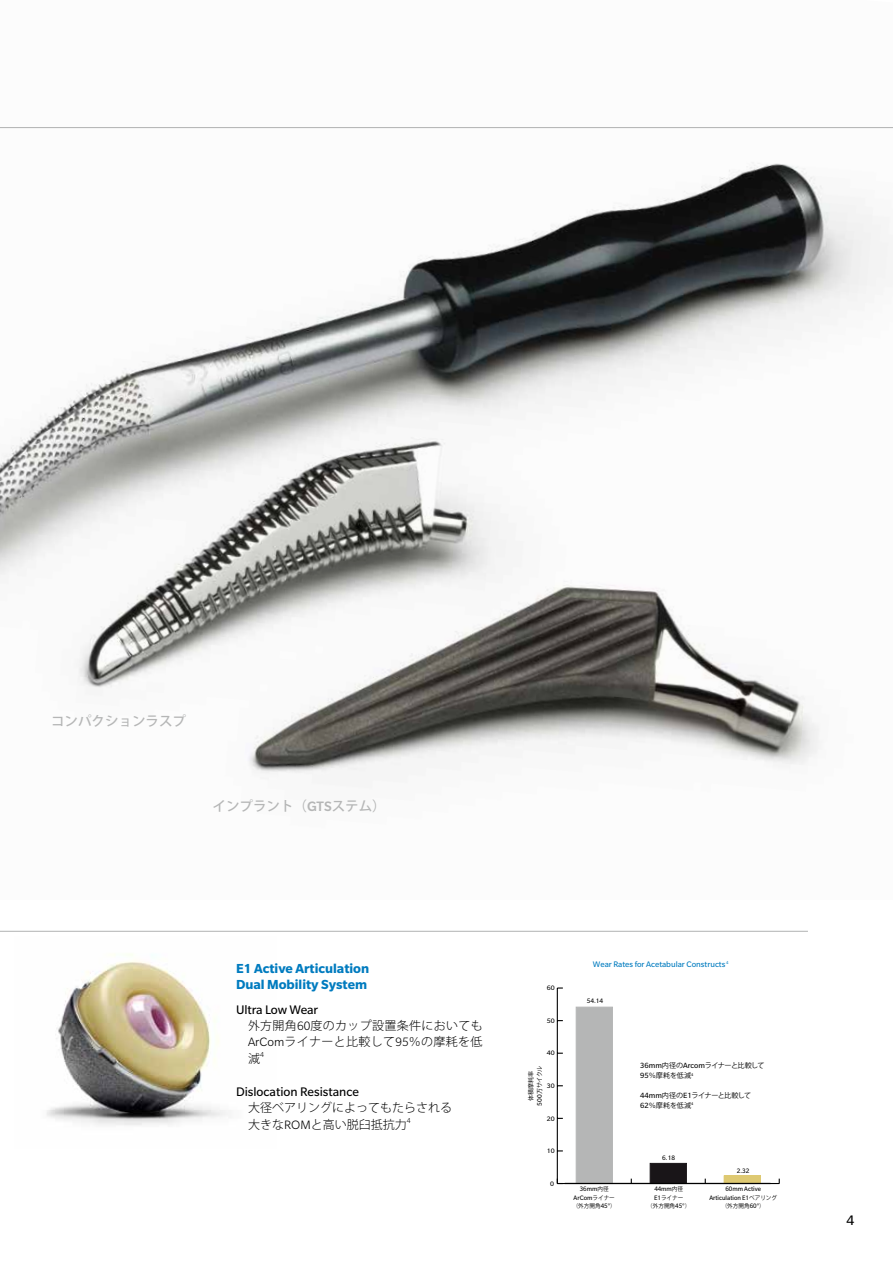
<style>
.page{position:relative;width:893px;height:1263px;background:#fff}
.page>*{position:absolute;margin:0;border:0;box-sizing:border-box;transform-origin:0 0}
.t1{font:15px "Slate Pro";color:#000}
.t2{font:700 14.25px/16.5px "Slate Pro";color:#007bbf}
.t3{font:13.5px "Slate Pro";color:#000}
.t4{font:500 13.5px "Koz Go Pro";color:#b5b6b6}
.t5{font:300 12px/16.5px "Koz Go Pro";letter-spacing:.025em;color:#000;text-align:justify}
.t6{font:300 12px/16.5px "Koz Go Pro";color:#000}
.t7{font:8.7px "Slate Pro";color:#007bbf}
.t8{font:300 7.65px "Slate Pro";color:#000}
.t9{font:7.05px/9.9px "Koz Go Pro Regular 90 msp RKSJ H";letter-spacing:-.03em;color:#000}
.t10{font:7.05px/8.4px "Slate Pro";color:#000;text-align:center;scale:.95 1}
.t11{font:7.05px "Slate Pro";color:#000;scale:1.08 1}
.t12{font:7.05px "Slate Pro";color:#000}
.t13{font:6px/8.6px "Koz Go Pro Regular 90 msp RKSJ H";color:#000;text-align:center}
.t14{font:5.85px/8.4px "Koz Go Pro Regular 90 msp RKSJ H";color:#000;text-align:center;scale:.95 1}
.s1{font-family:"Slate Pro";font-size:14.85px}
.s2{font-family:"Slate Pro";font-size:13.2px}
.s3{font-family:"Slate Pro";font-size:7.05px}
.s4{font-family:"Slate Pro";font-size:8.25px}
.s5{font-family:"Koz Go Pro Regular 90 msp RKSJ H";font-size:5.85px}
</style>
<div class="page">
<img style="left:0;top:128px;width:893px;height:647px">
<img style="left:46px;top:954px;width:182px;height:171px">
<hr style="left:557px;top:1183px;width:222px;height:1px;background:#000">
<hr style="left:557px;top:988px;width:1px;height:195px;background:#000">
<div style="left:576px;top:1007px;width:37px;height:177px;background:#b5b6b6"></div>
<div style="left:650px;top:1163px;width:37px;height:21px;background:#191518;border:1px solid #191518"></div>
<svg style="left:724px;top:1176px;width:37px;height:8px"></svg>
<hr style="left:565px;top:1183px;width:205px;height:1px;background:#000">
<hr style="left:0;top:127px;width:893px;height:1px;background:#b5b6b6">
<hr style="left:0;top:931px;width:808px;height:1px;background:#b5b6b6">
<h3 class="t4" style="left:51px;top:713px;width:136px">コンパクションラスプ</h3>
<h3 class="t4" style="left:213px;top:798px;width:175px">インプラント（<span class="s1">GTS</span>ステム）</h3>
<h2 class="t2" style="left:236px;top:960px;width:135px">E1 Active Articulation<br>Dual Mobility System</h2>
<h3 class="t3" style="left:236px;top:1002px;width:84px">Ultra Low Wear</h3>
<h3 class="t5" style="left:248px;top:1017px;width:236px">外方開角<span class="s2">60</span>度のカップ設置条件においても<span class="s2">ArCom</span>ライナーと比較して<span class="s2">95</span>％の摩耗を低減</h3>
<p class="t8" style="left:260px;top:1050px;width:5px">4</p>
<h3 class="t3" style="left:236px;top:1085px;width:124px">Dislocation Resistance</h3>
<h3 class="t6" style="left:248px;top:1099px;width:205px">大径ベアリングによってもたらされる大きな<span class="s2">ROM</span>と高い脱臼抵抗力</h3>
<p class="t8" style="left:407px;top:1116px;width:5px">4</p>
<p class="t11" style="left:547px;top:984px;width:9px">60</p>
<p class="t11" style="left:547px;top:1017px;width:9px">50</p>
<p class="t11" style="left:547px;top:1049px;width:9px">40</p>
<p class="t7" style="left:593px;top:959px;width:137px">Wear Rates for Acetabular Constructs <sup>4</sup></p>
<p class="t12" style="left:587px;top:997px;width:18px">54.14</p>
<p class="t13" style="left:527px;top:1105px;width:41px;rotate:-90deg">体積摩耗率<br><span class="s3">500</span>万サイクル</p>
<p class="t9" style="left:640px;top:1061px;width:126px"><span class="s4">36mm</span>内径の<span class="s4">Arcom</span>ライナーと比較して<br><span class="s4">95</span>％摩耗を低減<sup>4</sup></p>
<p class="t11" style="left:547px;top:1082px;width:9px">30</p>
<p class="t9" style="left:640px;top:1090px;width:113px"><span class="s4">44mm</span>内径の<span class="s4">E1</span>ライナーと比較して<br><span class="s4">62</span>％摩耗を低減<sup>4</sup></p>
<p class="t11" style="left:547px;top:1114px;width:9px">20</p>
<p class="t11" style="left:547px;top:1147px;width:9px">10</p>
<p class="t11" style="left:550px;top:1180px;width:5px">0</p>
<p class="t10" style="left:574px;top:1185px;width:45px">36mm<span class="s5">内径<br></span>ArCom<span class="s5">ライナー</span></p>
<p class="t14" style="left:573px;top:1202px;width:47px">（外方開角<span class="s3">45°</span>）</p>
<p class="t12" style="left:662px;top:1154px;width:14px">6.18</p>
<p class="t10" style="left:654px;top:1185px;width:32px">44mm<span class="s5">内径</span></p>
<p class="t14" style="left:647px;top:1193px;width:47px"><span class="s3">E1</span>ライナー<br>（外方開角<span class="s3">45°</span>）</p>
<p class="t12" style="left:737px;top:1167px;width:14px">2.32</p>
<p class="t10" style="left:709px;top:1185px;width:73px">60mm Active<br>Articulation E1<span class="s5">ベアリング</span></p>
<p class="t14" style="left:722px;top:1202px;width:47px">（外方開角<span class="s3">60°</span>）</p>
<h1 class="t1" style="left:846px;top:1212px;width:9px">4</h1>
</div>
